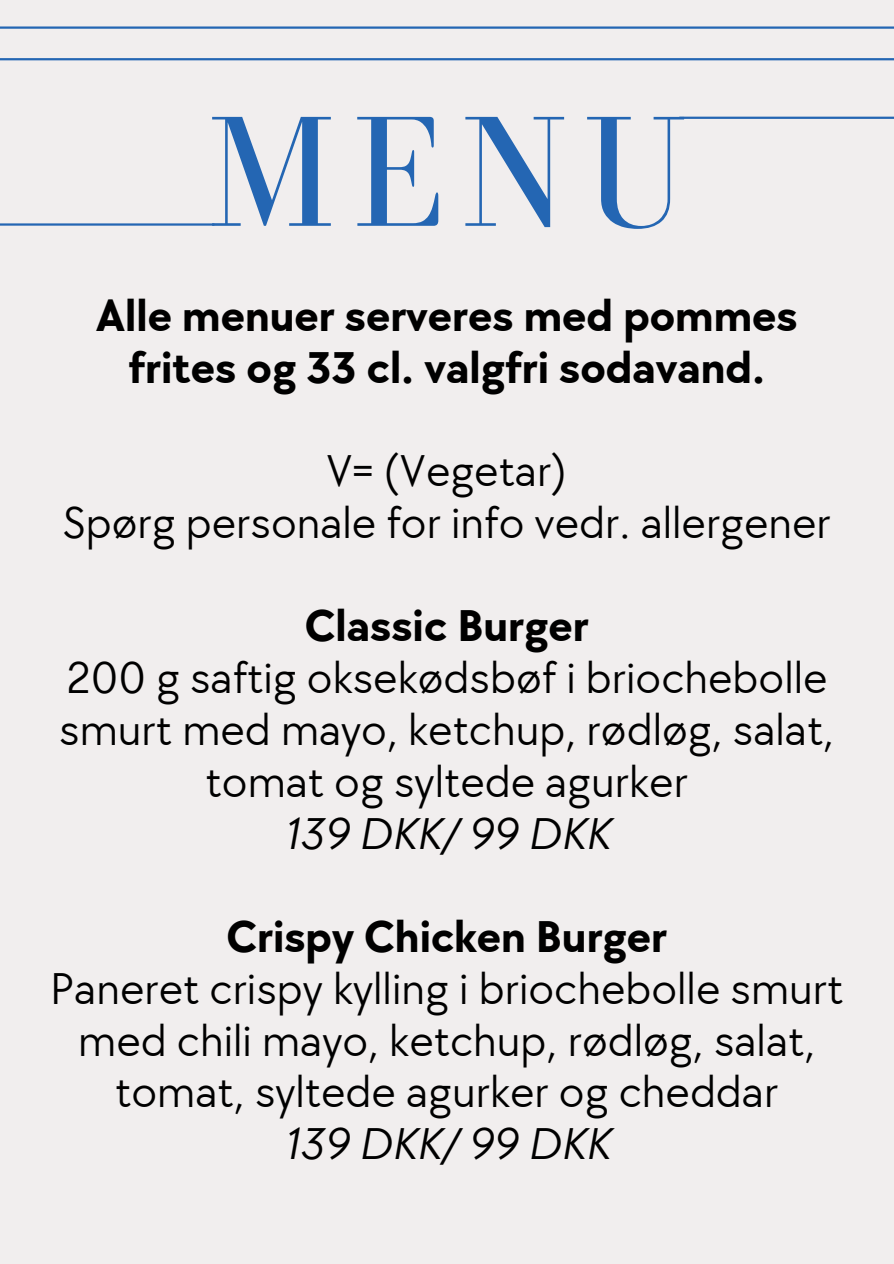
<style>
.page{position:relative;width:894px;height:1264px;background:#fff}
.page>*{position:absolute;margin:0;border:0;box-sizing:border-box;transform-origin:0 0}
.t1{font:162px "Bodoni FLF";color:#2466b3}
.t2{font:45.9px/51.8px "TT Chocolates";color:#000;text-align:center}
.t3{font:700 45.9px/51.8px "TT Chocolates";color:#000;text-align:center}
.t4{font:italic 45.9px "TT Chocolates";color:#000}
</style>
<div class="page">
<div style="left:0;top:0;width:893px;height:1263px;background:#f1eeee"></div>
<hr style="left:0;top:26px;width:893px;height:3px;background:#2466b3">
<hr style="left:0;top:58px;width:893px;height:2px;background:#2466b3">
<hr style="left:0;top:223px;width:214px;height:3px;background:#2466b3">
<hr style="left:679px;top:117px;width:214px;height:2px;background:#2466b3">
<h1 class="t1" style="left:206px;top:84px;width:481px">MENU</h1>
<h2 class="t3" style="left:96px;top:291px;width:703px">Alle menuer serveres med pommes frites og 33 cl. valgfri sodavand.</h2>
<p class="t2" style="left:326px;top:446px;width:243px">V= (Vegetar)</p>
<p class="t2" style="left:63px;top:498px;width:769px">Spørg personale for info vedr. allergener</p>
<p class="t3" style="left:305px;top:602px;width:285px">Classic Burger</p>
<p class="t2" style="left:59px;top:653px;width:776px">200 g saftig oksekødsbøf i briochebolle smurt med mayo, ketchup, rødløg, salat, tomat og syltede agurker</p>
<p class="t4" style="left:284px;top:807px;width:327px">139 DKK/ 99 DKK</p>
<p class="t3" style="left:226px;top:912px;width:442px">Crispy Chicken Burger</p>
<p class="t2" style="left:50px;top:964px;width:794px">Paneret crispy kylling i briochebolle smurt med chili mayo, ketchup, rødløg, salat, tomat, syltede agurker og cheddar</p>
<p class="t4" style="left:284px;top:1117px;width:327px">139 DKK/ 99 DKK</p>
</div>
